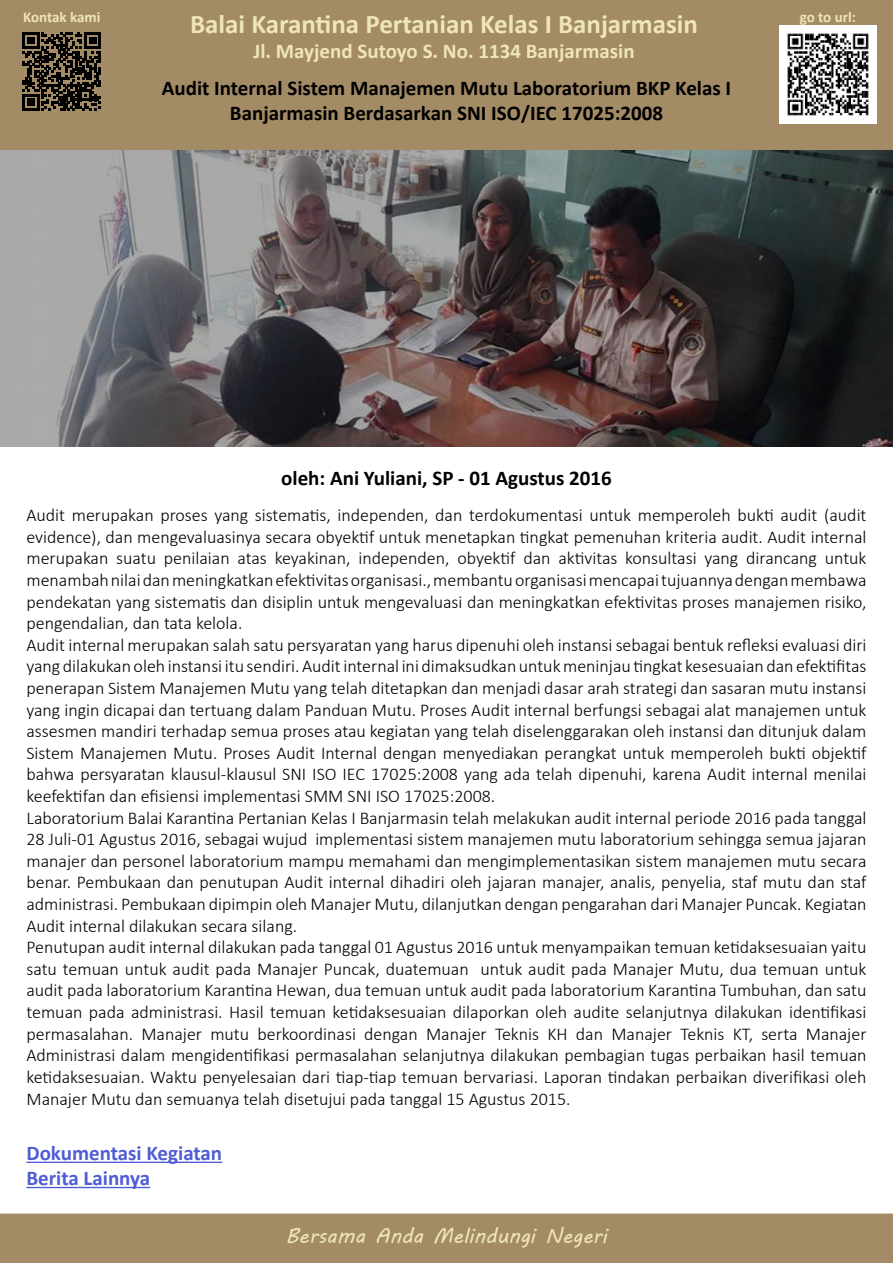
<style>
.page{position:relative;width:893px;height:1263px;background:#fff}
.page>*{position:absolute;margin:0;border:0;box-sizing:border-box;transform-origin:0 0}
.t1{font:700 27px "Calibri";color:#efe5bb}
.t2{font:700 21px/25.2px "Calibri";color:#000;text-align:center}
.t3{font:700 21px "Calibri";color:#efe5bb}
.t4{font:700 21px/25.2px "Calibri";color:#4f5cd6}
.t5{font:21px "MV Boli";color:#efe5bb}
.t6{font:300 18px/21.6px "Calibri";color:#000}
.t7{font:700 15px "Calibri";letter-spacing:-.005em;color:#efe5bb}
</style>
<div class="page">
<div style="left:0;top:0;width:893px;height:150px;background:#a38b65"></div>
<div style="left:0;top:1213px;width:893px;height:50px;background:#a38b65"></div>
<svg style="left:23px;top:32px;width:78px;height:79px;background:#3d3426"></svg>
<img style="left:779px;top:26px;width:98px;height:97px">
<img style="left:0;top:150px;width:893px;height:297px">
<hr style="left:26px;top:1161px;width:196px;height:2px;background:#4f5cd6">
<hr style="left:26px;top:1187px;width:124px;height:1px;background:#4f5cd6">
<p class="t7" style="left:23px;top:7px;width:79px">Kontak kami</p>
<p class="t7" style="left:800px;top:7px;width:58px">go to url:</p>
<h1 class="t1" style="left:190px;top:5px;width:509px">Balai Karantina Pertanian Kelas I Banjarmasin</h1>
<p class="t3" style="left:253px;top:36px;width:383px">Jl. Mayjend Sutoyo S. No. 1134 Banjarmasin</p>
<p class="t2" style="left:162px;top:75px;width:571px">Audit Internal Sistem Manajemen Mutu Laboratorium BKP Kelas I<br>Banjarmasin Berdasarkan SNI ISO/IEC 17025:2008</p>
<p class="t2" style="left:281px;top:465px;width:332px">oleh: Ani Yuliani, SP - 01 Agustus 2016</p>
<p class="t6" style="left:26px;top:504px;width:842px">Audit merupakan proses yang sistematis, independen, dan terdokumentasi untuk memperoleh bukti audit (audit evidence), dan mengevaluasinya secara obyektif untuk menetapkan tingkat pemenuhan kriteria audit. Audit internal merupakan suatu penilaian atas keyakinan, independen, obyektif dan aktivitas konsultasi yang dirancang untuk menambah nilai dan meningkatkan efektivitas organisasi., membantu organisasi mencapai tujuannya dengan membawa pendekatan yang sistematis dan disiplin untuk mengevaluasi dan meningkatkan efektivitas proses manajemen risiko, pengendalian, dan tata kelola.<br>Audit internal merupakan salah satu persyaratan yang harus dipenuhi oleh instansi sebagai bentuk refleksi evaluasi diri yang dilakukan oleh instansi itu sendiri. Audit internal ini dimaksudkan untuk meninjau tingkat kesesuaian dan efektifitas penerapan Sistem Manajemen Mutu yang telah ditetapkan dan menjadi dasar arah strategi dan sasaran mutu instansi yang ingin dicapai dan tertuang dalam Panduan Mutu. Proses Audit internal berfungsi sebagai alat manajemen untuk assesmen mandiri terhadap semua proses atau kegiatan yang telah diselenggarakan oleh instansi dan ditunjuk dalam Sistem Manajemen Mutu. Proses Audit Internal dengan menyediakan perangkat untuk memperoleh bukti objektif bahwa persyaratan klausul-klausul SNI ISO IEC 17025:2008 yang ada telah dipenuhi, karena Audit internal menilai keefektifan dan efisiensi implementasi SMM SNI ISO 17025:2008.<br>Laboratorium Balai Karantina Pertanian Kelas I Banjarmasin telah melakukan audit internal periode 2016 pada tanggal 28 Juli-01 Agustus 2016, sebagai wujud implementasi sistem manajemen mutu laboratorium sehingga semua jajaran manajer dan personel laboratorium mampu memahami dan mengimplementasikan sistem manajemen mutu secara benar. Pembukaan dan penutupan Audit internal dihadiri oleh jajaran manajer, analis, penyelia, staf mutu dan staf administrasi. Pembukaan dipimpin oleh Manajer Mutu, dilanjutkan dengan pengarahan dari Manajer Puncak. Kegiatan Audit internal dilakukan secara silang.<br>Penutupan audit internal dilakukan pada tanggal 01 Agustus 2016 untuk menyampaikan temuan ketidaksesuaian yaitu satu temuan untuk audit pada Manajer Puncak, duatemuan untuk audit pada Manajer Mutu, dua temuan untuk audit pada laboratorium Karantina Hewan, dua temuan untuk audit pada laboratorium Karantina Tumbuhan, dan satu temuan pada administrasi. Hasil temuan ketidaksesuaian dilaporkan oleh audite selanjutnya dilakukan identifikasi permasalahan. Manajer mutu berkoordinasi dengan Manajer Teknis KH dan Manajer Teknis KT, serta Manajer Administrasi dalam mengidentifikasi permasalahan selanjutnya dilakukan pembagian tugas perbaikan hasil temuan ketidaksesuaian. Waktu penyelesaian dari tiap-tiap temuan bervariasi. Laporan tindakan perbaikan diverifikasi oleh Manajer Mutu dan semuanya telah disetujui pada tanggal 15 Agustus 2015.</p>
<p class="t4" style="left:26px;top:1140px;width:197px">Dokumentasi Kegiatan<br>Berita Lainnya</p>
<p class="t5" style="left:286px;top:1221px;width:323px">Bersama Anda Melindungi Negeri</p>
</div>
